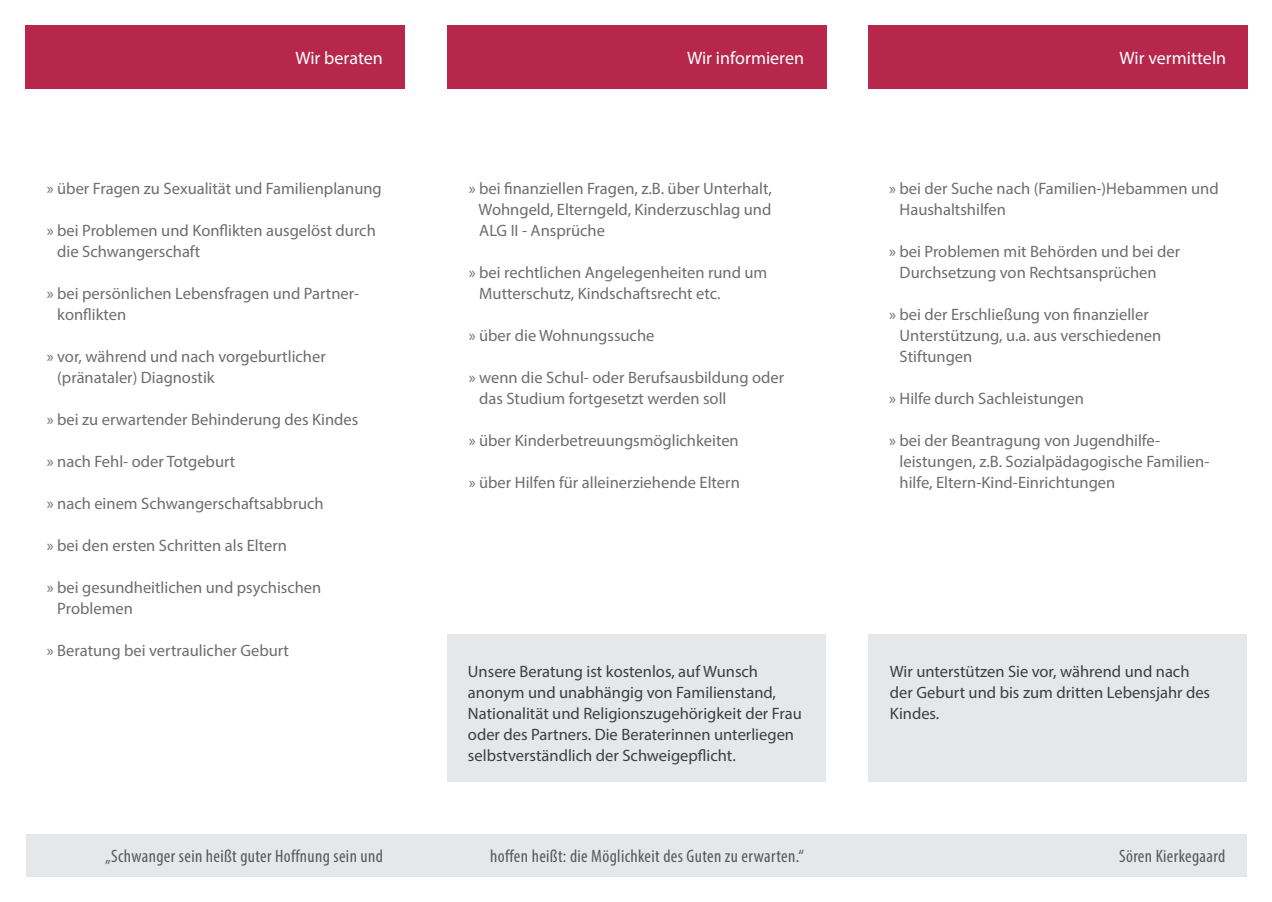
<style>
.page{position:relative;width:1272px;height:902px;background:#fff}
.page>*{position:absolute;margin:0;border:0;box-sizing:border-box;transform-origin:0 0}
.t1{font:condensed 18px "Myriad Pro";letter-spacing:.02em;color:#57585a}
.t2{font:18px "Myriad Pro";color:#fff}
.t3{font:16.5px/21px "Myriad Pro";color:#6c6d70}
.t4{font:16.5px/21px "Myriad Pro";color:#3e3e3f}
</style>
<div class="page">
<div style="left:26px;top:833px;width:1220px;height:43px;background:#e6e7e9"></div>
<div style="left:446px;top:635px;width:379px;height:147px;background:#e6e7e9"></div>
<div style="left:868px;top:635px;width:378px;height:147px;background:#e6e7e9"></div>
<div style="left:446px;top:26px;width:380px;height:63px;background:#b6274b"></div>
<div style="left:26px;top:26px;width:379px;height:63px;background:#b6274b"></div>
<div style="left:867px;top:26px;width:380px;height:63px;background:#b6274b"></div>
<p class="t2" style="left:295px;top:47px;width:89px">Wir beraten</p>
<p class="t2" style="left:687px;top:47px;width:118px">Wir informieren</p>
<p class="t3" style="left:47px;top:177px;width:336px">» über Fragen zu Sexualität und Familienplanung</p>
<p class="t3" style="left:57px;top:219px;width:320px;text-indent:-10px">» bei Problemen und Konflikten ausgelöst durch die Schwangerschaft</p>
<p class="t3" style="left:57px;top:282px;width:303px;text-indent:-10px">» bei persönlichen Lebensfragen und Partner&shy;konflikten</p>
<p class="t3" style="left:57px;top:345px;width:270px;text-indent:-10px">» vor, während und nach vorgeburtlicher (pränataler) Diagnostik</p>
<p class="t3" style="left:47px;top:408px;width:313px">» bei zu erwartender Behinderung des Kindes</p>
<p class="t3" style="left:47px;top:450px;width:190px">» nach Fehl- oder Totgeburt</p>
<p class="t3" style="left:47px;top:492px;width:278px">» nach einem Schwangerschaftsabbruch</p>
<p class="t3" style="left:47px;top:534px;width:242px">» bei den ersten Schritten als Eltern</p>
<p class="t3" style="left:47px;top:576px;width:276px">» bei gesundheitlichen und psychischen</p>
<p class="t3" style="left:57px;top:597px;width:77px">Problemen</p>
<p class="t3" style="left:47px;top:639px;width:244px">» Beratung bei vertraulicher Geburt</p>
<p class="t3" style="left:469px;top:177px;width:305px;text-align:center">» bei finanziellen Fragen, z.B. über Unterhalt,<br>Wohngeld, Elterngeld, Kinderzuschlag und</p>
<p class="t3" style="left:479px;top:219px;width:127px">ALG II - Ansprüche</p>
<p class="t3" style="left:479px;top:261px;width:289px;text-indent:-10px">» bei rechtlichen Angelegenheiten rund um<br>Mutterschutz, Kindschaftsrecht etc.</p>
<p class="t3" style="left:469px;top:324px;width:187px">» über die Wohnungssuche</p>
<p class="t3" style="left:479px;top:366px;width:306px;text-indent:-10px">» wenn die Schul- oder Berufsausbildung oder das Studium fortgesetzt werden soll</p>
<p class="t3" style="left:469px;top:429px;width:271px">» über Kinderbetreuungsmöglichkeiten</p>
<p class="t3" style="left:469px;top:471px;width:272px">» über Hilfen für alleinerziehende Eltern</p>
<p class="t2" style="left:1119px;top:47px;width:108px">Wir vermitteln</p>
<p class="t3" style="left:899px;top:177px;width:320px;text-indent:-10px">» bei der Suche nach (Familien-)Hebammen und<br>Haushaltshilfen</p>
<p class="t3" style="left:899px;top:240px;width:282px;text-indent:-10px">» bei Problemen mit Behörden und bei der<br>Durchsetzung von Rechtsansprüchen</p>
<p class="t3" style="left:889px;top:303px;width:261px">» bei der Erschließung von finanzieller</p>
<p class="t3" style="left:899px;top:324px;width:263px">Unterstützung, u.a. aus verschiedenen</p>
<p class="t3" style="left:899px;top:345px;width:74px">Stiftungen</p>
<p class="t3" style="left:889px;top:387px;width:196px">» Hilfe durch Sachleistungen</p>
<p class="t3" style="left:889px;top:429px;width:273px">» bei der Beantragung von Jugendhilfe-</p>
<p class="t3" style="left:899px;top:450px;width:311px">leistungen, z.B. Sozialpädagogische Familien&shy;hilfe, Eltern-Kind-Einrichtungen</p>
<p class="t4" style="left:468px;top:660px;width:335px">Unsere Beratung ist kostenlos, auf Wunsch anonym und unabhängig von Familienstand, Nationalität und Religionszugehörigkeit der Frau oder des Partners. Die Beraterinnen unterliegen selbstverständlich der Schweigepflicht.</p>
<p class="t4" style="left:889px;top:660px;width:322px">Wir unterstützen Sie vor, während und nach der Geburt und bis zum dritten Lebensjahr des<br>Kindes.</p>
<p class="t1" style="left:105px;top:845px;width:279px">„Schwanger sein heißt guter Hoffnung sein und</p>
<p class="t1" style="left:490px;top:845px;width:315px">hoffen heißt: die Möglichkeit des Guten zu erwarten.“</p>
<p class="t1" style="left:1119px;top:845px;width:108px">Sören Kierkegaard</p>
</div>
